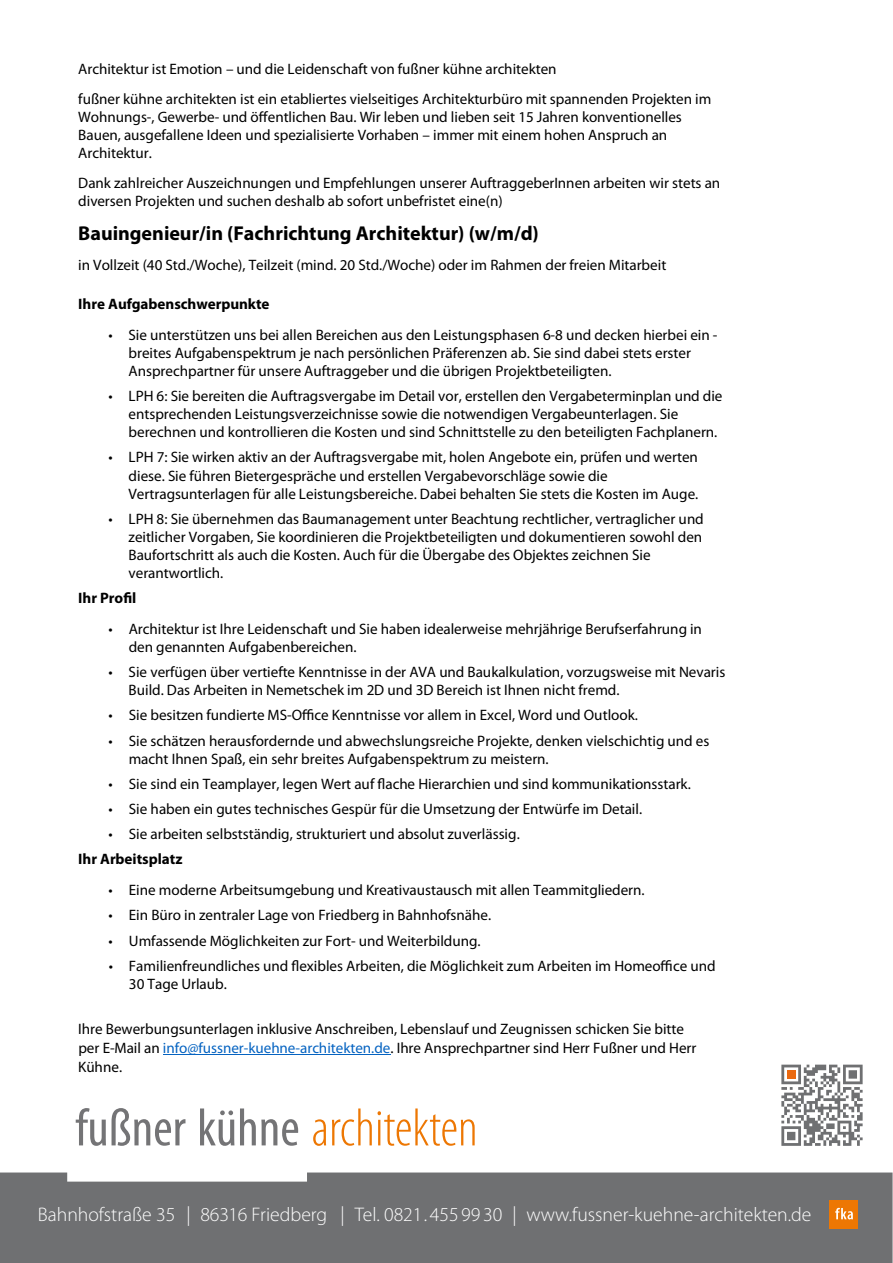
<style>
.page{position:relative;width:893px;height:1263px;background:#fff}
.page>*{position:absolute;margin:0;border:0;box-sizing:border-box;transform-origin:0 0}
.t1{font:700 20.1px "Myriad Pro";color:#000}
.t2{font:300 19.65px "Myriad Pro";color:#fff}
.t3{font:15.15px/18px "Myriad Pro";color:#000}
.t4{font:700 15.15px "Myriad Pro";color:#000}
.s1{color:#0563c1}
</style>
<div class="page">
<svg style="left:781px;top:1065px;width:82px;height:81px"></svg>
<div style="left:0;top:1172px;width:893px;height:91px;background:#6f7072"></div>
<div style="left:830px;top:1200px;width:28px;height:29px;background:#ed7703"></div>
<svg style="left:835px;top:1208px;width:18px;height:11px"></svg>
<svg style="left:76px;top:1108px;width:222px;height:38px"></svg>
<svg style="left:313px;top:1108px;width:162px;height:38px"></svg>
<hr style="left:163px;top:1054px;width:227px;height:1px;background:#0563c1">
<p class="t3" style="left:78px;top:55px;width:635px;line-height:29.5px">Architektur ist Emotion – und die Leidenschaft von fußner kühne architekten<br>fußner kühne architekten ist ein etabliertes vielseitiges Architekturbüro mit spannenden Projekten im</p>
<p class="t3" style="left:78px;top:108px;width:605px">Wohnungs-, Gewerbe- und öffentlichen Bau. Wir leben und lieben seit 15 Jahren konventionelles<br>Bauen, ausgefallene Ideen und spezialisierte Vorhaben – immer mit einem hohen Anspruch an<br>Architektur.</p>
<p class="t3" style="left:78px;top:174px;width:643px">Dank zahlreicher Auszeichnungen und Empfehlungen unserer AuftraggeberInnen arbeiten wir stets an diversen Projekten und suchen deshalb ab sofort unbefristet eine(n)</p>
<h1 class="t1" style="left:78px;top:222px;width:462px">Bauingenieur/in (Fachrichtung Architektur) (w/m/d)</h1>
<p class="t3" style="left:78px;top:257px;width:590px">in Vollzeit (40 Std./Woche), Teilzeit (mind. 20 Std./Woche) oder im Rahmen der freien Mitarbeit</p>
<p class="t4" style="left:78px;top:295px;width:193px">Ihre Aufgabenschwerpunkte</p>
<p class="t3" style="left:129px;top:326px;width:591px;text-indent:-20px">• Sie unterstützen uns bei allen Bereichen aus den Leistungsphasen 6-8 und decken hierbei ein - breites Aufgabenspektrum je nach persönlichen Präferenzen ab. Sie sind dabei stets erster<br>Ansprechpartner für unsere Auftraggeber und die übrigen Projektbeteiligten.</p>
<p class="t3" style="left:129px;top:387px;width:595px;text-indent:-20px">• LPH 6: Sie bereiten die Auftragsvergabe im Detail vor, erstellen den Vergabeterminplan und die entsprechenden Leistungsverzeichnisse sowie die notwendigen Vergabeunterlagen. Sie berechnen und kontrollieren die Kosten und sind Schnittstelle zu den beteiligten Fachplanern.</p>
<p class="t3" style="left:129px;top:449px;width:571px;text-indent:-20px">• LPH 7: Sie wirken aktiv an der Auftragsvergabe mit, holen Angebote ein, prüfen und werten diese. Sie führen Bietergespräche und erstellen Vergabevorschläge sowie die<br>Vertragsunterlagen für alle Leistungsbereiche. Dabei behalten Sie stets die Kosten im Auge.</p>
<p class="t3" style="left:129px;top:510px;width:577px;text-indent:-20px">• LPH 8: Sie übernehmen das Baumanagement unter Beachtung rechtlicher, vertraglicher und zeitlicher Vorgaben, Sie koordinieren die Projektbeteiligten und dokumentieren sowohl den Baufortschritt als auch die Kosten. Auch für die Übergabe des Objektes zeichnen Sie verantwortlich.</p>
<p class="t4" style="left:78px;top:589px;width:60px">Ihr Profil</p>
<p class="t3" style="left:129px;top:620px;width:575px;text-indent:-20px">• Architektur ist Ihre Leidenschaft und Sie haben idealerweise mehrjährige Berufserfahrung in den genannten Aufgabenbereichen.</p>
<p class="t3" style="left:129px;top:663px;width:598px;text-indent:-20px">• Sie verfügen über vertiefte Kenntnisse in der AVA und Baukalkulation, vorzugsweise mit Nevaris<br>Build. Das Arbeiten in Nemetschek im 2D und 3D Bereich ist Ihnen nicht fremd.</p>
<p class="t3" style="left:109px;top:706px;width:531px">• Sie besitzen fundierte MS-Office Kenntnisse vor allem in Excel, Word und Outlook.</p>
<p class="t3" style="left:129px;top:732px;width:582px;text-indent:-20px">• Sie schätzen herausfordernde und abwechslungsreiche Projekte, denken vielschichtig und es macht Ihnen Spaß, ein sehr breites Aufgabenspektrum zu meistern.</p>
<p class="t3" style="left:109px;top:775px;width:584px">• Sie sind ein Teamplayer, legen Wert auf flache Hierarchien und sind kommunikationsstark.</p>
<p class="t3" style="left:109px;top:800px;width:535px">• Sie haben ein gutes technisches Gespür für die Umsetzung der Entwürfe im Detail.</p>
<p class="t3" style="left:109px;top:825px;width:413px">• Sie arbeiten selbstständig, strukturiert und absolut zuverlässig.</p>
<p class="t4" style="left:78px;top:851px;width:106px">Ihr Arbeitsplatz</p>
<p class="t3" style="left:109px;top:881px;width:538px">• Eine moderne Arbeitsumgebung und Kreativaustausch mit allen Teammitgliedern.</p>
<p class="t3" style="left:109px;top:906px;width:384px">• Ein Büro in zentraler Lage von Friedberg in Bahnhofsnähe.</p>
<p class="t3" style="left:109px;top:932px;width:373px">• Umfassende Möglichkeiten zur Fort- und Weiterbildung.</p>
<p class="t3" style="left:129px;top:957px;width:588px;text-indent:-20px">• Familienfreundliches und flexibles Arbeiten, die Möglichkeit zum Arbeiten im Homeoffice und<br>30 Tage Urlaub.</p>
<p class="t3" style="left:78px;top:1019px;width:620px;line-height:19.4px">Ihre Bewerbungsunterlagen inklusive Anschreiben, Lebenslauf und Zeugnissen schicken Sie bitte per E-Mail an <span class="s1">info@fussner-kuehne-architekten.de</span>. Ihre Ansprechpartner sind Herr Fußner und Herr<br>Kühne.</p>
<p class="t2" style="left:38px;top:1204px;width:775px">Bahnhofstraße 35 | 86316 Friedberg | Tel. 0821. 45599 30 | www.fussner-kuehne-architekten.de</p>
</div>
